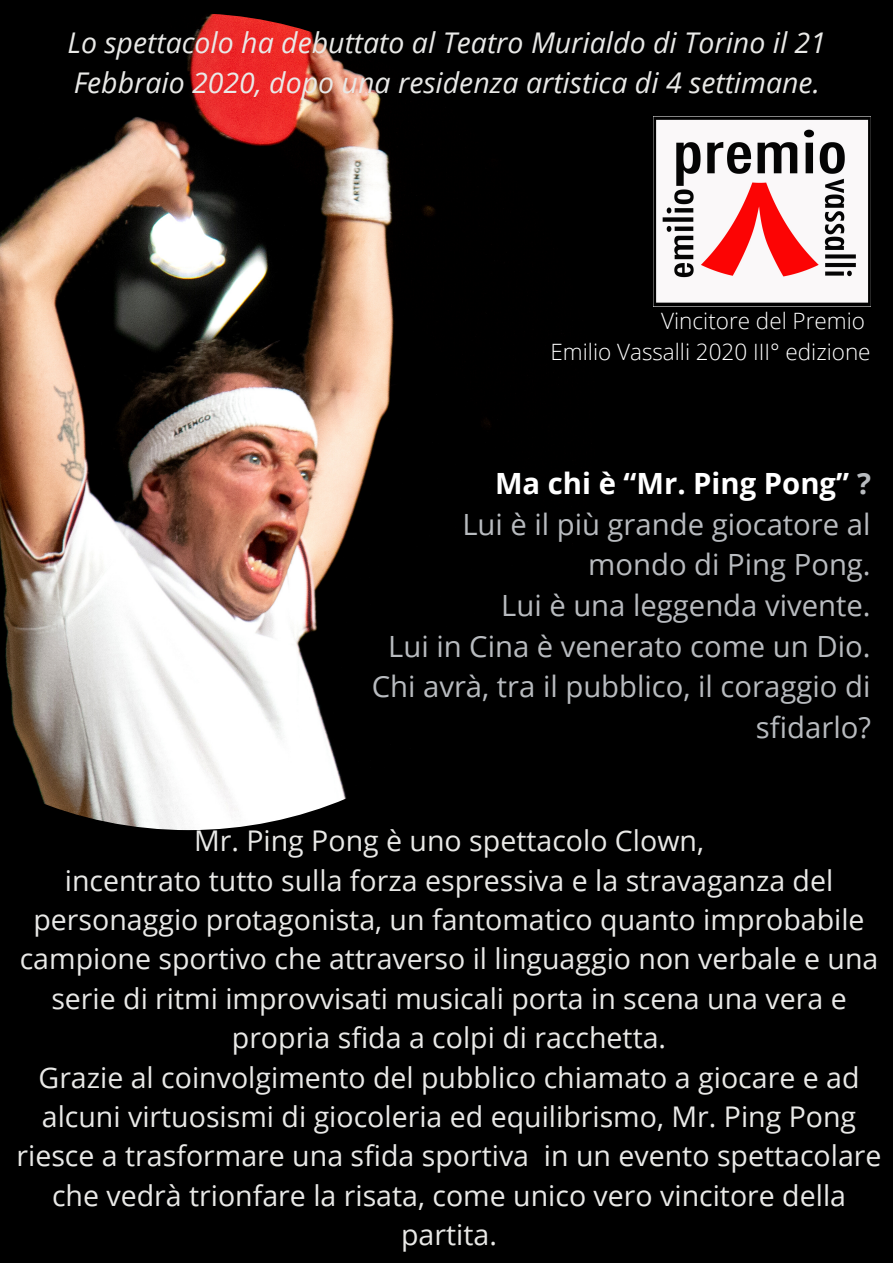
<style>
.page{position:relative;width:893px;height:1263px;background:#000}
.page>*{position:absolute;margin:0;border:0;box-sizing:border-box;transform-origin:0 0}
.t1{font:29.25px/40.5px "Open Sans";color:#b8bbbf;text-align:right}
.t2{font:700 29.25px "Open Sans";color:#fff}
.t3{font:28.5px/39.4px "Open Sans";color:#e9e9e7;text-align:center}
.t4{font:italic 28.5px/39.4px "Open Sans";color:#e9e9e7}
.t5{font:300 22.5px "Open Sans";color:#fff}
.s1{color:#b8bbbf}
</style>
<div class="page">
<img style="left:0;top:14px;width:490px;height:816px">
<img style="left:653px;top:116px;width:218px;height:191px">
<p class="t4" style="left:67px;top:22px;width:760px">Lo spettacolo ha debuttato al Teatro Murialdo di Torino il 21<br>Febbraio 2020, dopo una residenza artistica di 4 settimane.</p>
<p class="t5" style="left:661px;top:304px;width:205px">Vincitore del Premio</p>
<p class="t5" style="left:550px;top:336px;width:321px">Emilio Vassalli 2020 III° edizione</p>
<p class="t2" style="left:495px;top:463px;width:377px">Ma chi è “Mr. Ping Pong” <span class="s1">?</span></p>
<p class="t1" style="left:462px;top:503px;width:410px">Lui è il più grande giocatore al mondo di Ping Pong.</p>
<p class="t1" style="left:501px;top:584px;width:371px">Lui è una leggenda vivente.</p>
<p class="t1" style="left:388px;top:625px;width:484px">Lui in Cina è venerato come un Dio.</p>
<p class="t1" style="left:372px;top:665px;width:501px">Chi avrà, tra il pubblico, il coraggio di sfidarlo?</p>
<p class="t3" style="left:194px;top:820px;width:511px">Mr. Ping Pong è uno spettacolo Clown,</p>
<p class="t3" style="left:65px;top:860px;width:770px">incentrato tutto sulla forza espressiva e la stravaganza del</p>
<p class="t3" style="left:20px;top:899px;width:860px">personaggio protagonista, un fantomatico quanto improbabile campione sportivo che attraverso il linguaggio non verbale e una serie di ritmi improvvisati musicali porta in scena una vera e propria sfida a colpi di racchetta.</p>
<p class="t3" style="left:16px;top:1057px;width:866px">Grazie al coinvolgimento del pubblico chiamato a giocare e ad alcuni virtuosismi di giocoleria ed equilibrismo, Mr. Ping Pong riesce a trasformare una sfida sportiva in un evento spettacolare che vedrà trionfare la risata, come unico vero vincitore della</p>
<p class="t3" style="left:401px;top:1214px;width:97px">partita.</p>
</div>
